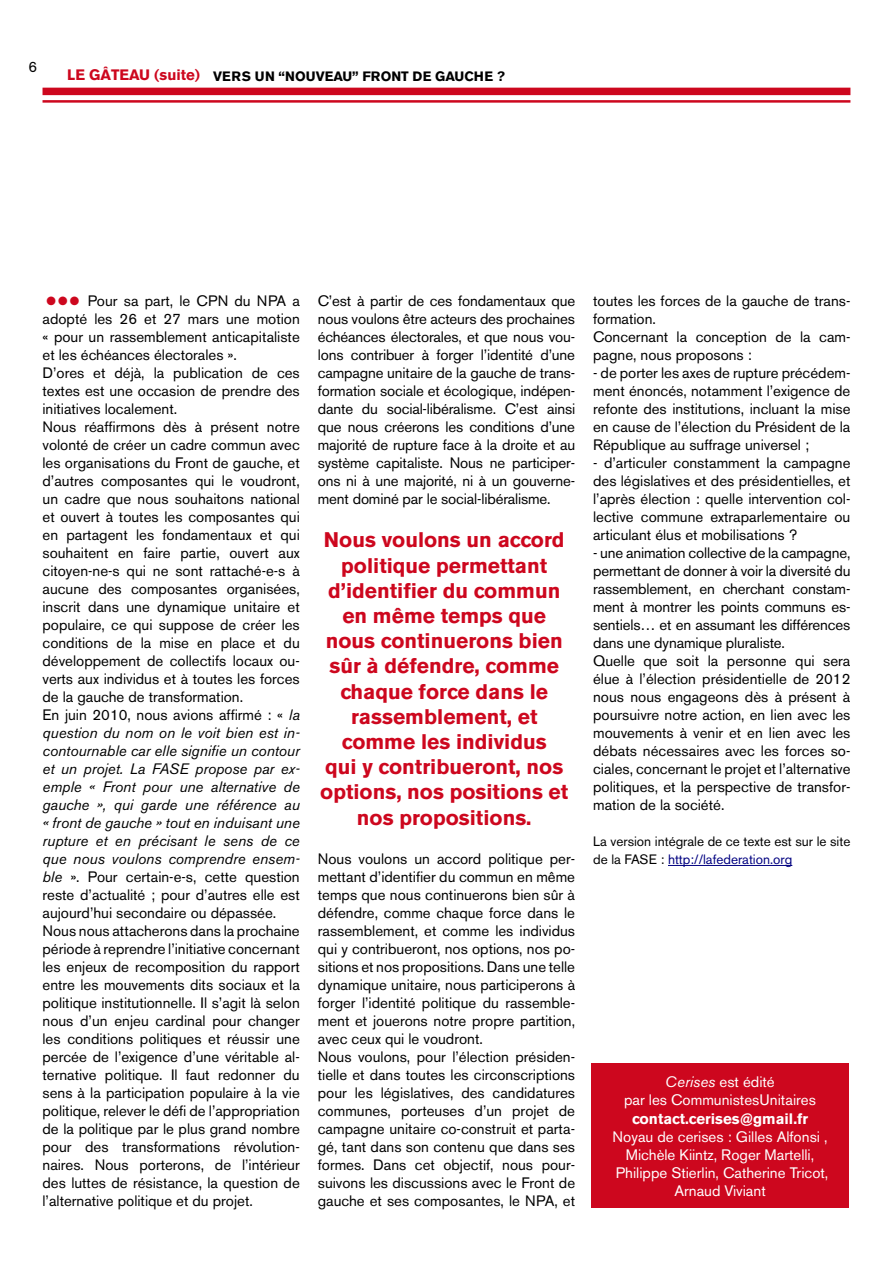
<style>
.page{position:relative;width:893px;height:1263px;background:#fff}
.page>*{position:absolute;margin:0;border:0;box-sizing:border-box;transform-origin:0 0}
.t1{font:700 21px/25.2px "Akzidenz Grotesk BE";color:#cd071e;text-align:center}
.t2{font:15px/18px "Akzidenz Grotesk BE";color:#000}
.t3{font:15px/18px "Akzidenz Grotesk BE";color:#fff;text-align:center}
.t4{font:700 15px "Akzidenz Grotesk BE";color:#fff}
.t5{font:700 15px "Akzidenz Grotesk BE";color:#cd071e}
.t6{font:13.5px/18px "Akzidenz Grotesk BE";color:#000}
.t7{font:700 13.5px "Akzidenz Grotesk BE";color:#000}
.t8{font:12px "Zapf Dingbats ITC";color:#cd071e}
.s1{font-style:italic}
.s2{color:#000080}
</style>
<div class="page">
<hr style="left:668px;top:865px;width:124px;height:1px;background:#000080">
<div style="left:43px;top:88px;width:807px;height:7px;background:#cd071e"></div>
<hr style="left:43px;top:100px;width:807px;height:3px;background:#cd071e">
<div style="left:591px;top:1063px;width:258px;height:145px;background:#cd071e"></div>
<p class="t2" style="left:28px;top:58px;width:10px">6</p>
<p class="t5" style="left:67px;top:66px;width:157px">Le GÂTEAU (suite) <sub>Vers</sub></p>
<p class="t7" style="left:255px;top:69px;width:42px">un “nou</p>
<p class="t7" style="left:316px;top:69px;width:19px">veau</p>
<p class="t7" style="left:352px;top:69px;width:29px">” Front</p>
<p class="t7" style="left:412px;top:69px;width:33px">de gau</p>
<p class="t7" style="left:465px;top:69px;width:42px">che ?</p>
<p class="t2" style="left:43px;top:292px;width:259px;text-indent:45px">Pour sa part, le CPN du NPA a adopté les 26 et 27 mars une motion « pour un rassemblement anticapitaliste et les échéances électorales ».<br>D’ores et déjà, la publication de ces textes est une occasion de prendre des initiatives localement.<br>Nous réaffirmons dès à présent notre volonté de créer un cadre commun avec les organisations du Front de gauche, et d’autres composantes qui le voudront, un cadre que nous souhaitons national et ouvert à toutes les composantes qui en partagent les fondamentaux et qui souhaitent en faire partie, ouvert aux citoyen-ne-s qui ne sont rattaché-e-s à aucune des composantes organisées, inscrit dans une dynamique unitaire et populaire, ce qui suppose de créer les conditions de la mise en place et du développement de collectifs locaux ou&shy;verts aux individus et à toutes les forces de la gauche de transformation.<br>En juin 2010, nous avions affirmé : « <span class="s1">la question du nom on le voit bien est in&shy;contournable car elle signifie un contour et un projet. La FASE propose par ex&shy;emple « Front pour une alternative de gauche », qui garde une référence au « front de gauche » tout en induisant une rupture et en précisant le sens de ce que nous voulons comprendre ensem&shy;ble</span> ». Pour certain-e-s, cette question reste d’actualité ; pour d’autres elle est aujourd’hui secondaire ou dépassée.<br>Nous nous attacherons dans la prochaine période à reprendre l’initiative concernant les enjeux de recomposition du rapport entre les mouvements dits sociaux et la politique institutionnelle. Il s’agit là selon nous d’un enjeu cardinal pour changer les conditions politiques et réussir une percée de l’exigence d’une véritable al&shy;ternative politique. Il faut redonner du sens à la participation populaire à la vie politique, relever le défi de l’appropriation de la politique par le plus grand nombre pour des transformations révolution&shy;naires. Nous porterons, de l’intérieur des luttes de résistance, la question de l’alternative politique et du projet.</p>
<p class="t2" style="left:318px;top:292px;width:259px;text-align:justify">C’est à partir de ces fondamentaux que nous voulons être acteurs des prochaines échéances électorales, et que nous vou&shy;lons contribuer à forger l’identité d’une campagne unitaire de la gauche de trans&shy;formation sociale et écologique, indépen&shy;dante du social-libéralisme. C’est ainsi que nous créerons les conditions d’une majorité de rupture face à la droite et au système capitaliste. Nous ne participer&shy;ons ni à une majorité, ni à un gouverne&shy;ment dominé par le social-libéralisme.</p>
<p class="t8" style="left:47px;top:296px;width:34px">● ● ●</p>
<p class="t1" style="left:320px;top:528px;width:250px">Nous voulons un accord politique permettant d’identifier du commun en même temps que nous continuerons bien sûr à défendre, comme chaque force dans le rassemblement, et comme les individus<br>qui y contribueront, nos options, nos positions et nos propositions.</p>
<p class="t2" style="left:318px;top:850px;width:259px">Nous voulons un accord politique per&shy;mettant d’identifier du commun en même temps que nous continuerons bien sûr à défendre, comme chaque force dans le rassemblement, et comme les individus qui y contribueront, nos options, nos po&shy;sitions et nos propositions. Dans une telle dynamique unitaire, nous participerons à forger l’identité politique du rassemble&shy;ment et jouerons notre propre partition, avec ceux qui le voudront.<br>Nous voulons, pour l’élection présiden&shy;tielle et dans toutes les circonscriptions pour les législatives, des candidatures communes, porteuses d’un projet de campagne unitaire co-construit et parta&shy;gé, tant dans son contenu que dans ses formes. Dans cet objectif, nous pour&shy;suivons les discussions avec le Front de gauche et ses composantes, le NPA, et</p>
<p class="t2" style="left:593px;top:292px;width:259px">toutes les forces de la gauche de trans&shy;formation.<br>Concernant la conception de la cam&shy;pagne, nous proposons :</p>
<p class="t2" style="left:593px;top:364px;width:259px;text-align:justify">- de porter les axes de rupture précédem&shy;ment énoncés, notamment l’exigence de refonte des institutions, incluant la mise en cause de l’élection du Président de la République au suffrage universel ;</p>
<p class="t2" style="left:593px;top:454px;width:259px;text-align:justify">- d’articuler constamment la campagne des législatives et des présidentielles, et l’après élection : quelle intervention col&shy;lective commune extraparlementaire ou articulant élus et mobilisations ?</p>
<p class="t2" style="left:593px;top:544px;width:259px">- une animation collective de la campagne, permettant de donner à voir la diversité du rassemblement, en cherchant constam&shy;ment à montrer les points communs es&shy;sentiels… et en assumant les différences dans une dynamique pluraliste.<br>Quelle que soit la personne qui sera élue à l’élection présidentielle de 2012 nous nous engageons dès à présent à poursuivre notre action, en lien avec les mouvements à venir et en lien avec les débats nécessaires avec les forces so&shy;ciales, concernant le projet et l’alternative politiques, et la perspective de transfor&shy;mation de la société.</p>
<p class="t6" style="left:593px;top:832px;width:259px">La version intégrale de ce texte est sur le site de la FASE : <span class="s2">http://lafederation.org</span></p>
<p class="t3" style="left:624px;top:1073px;width:193px"><span class="s1">Cerises</span> est édité<br>par les CommunistesUnitaires</p>
<p class="t4" style="left:632px;top:1110px;width:178px">contact.cerises@gmail.fr</p>
<p class="t3" style="left:613px;top:1127px;width:217px">Noyau de cerises : Gilles Alfonsi ,<br>Michèle Kiintz, Roger Martelli,<br>Philippe Stierlin, Catherine Tricot,<br>Arnaud Viviant</p>
</div>
